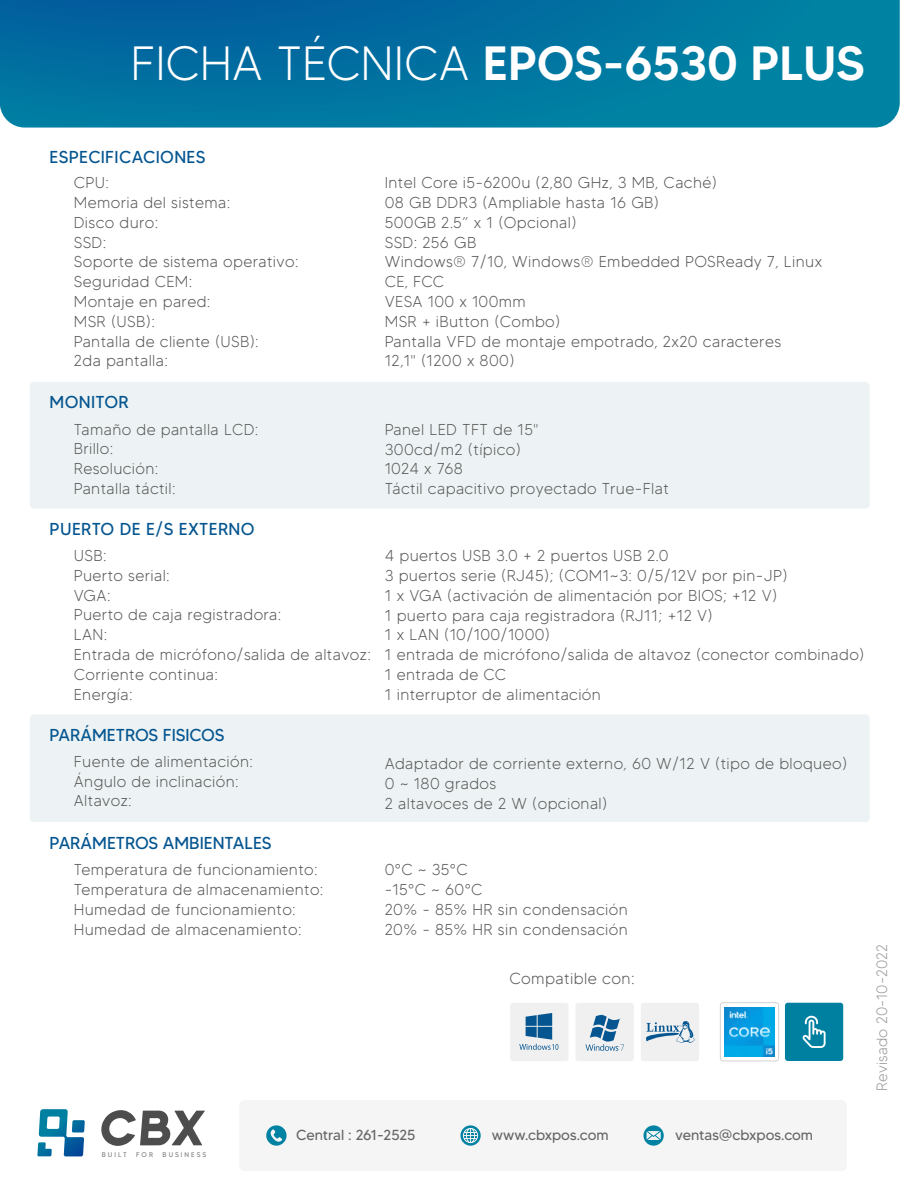
<style>
.page{position:relative;width:900px;height:1193px;background:#fff}
.page>*{position:absolute;margin:0;border:0;box-sizing:border-box;transform-origin:0 0}
.t1{font:500 47.93px "MADETOMMY";color:#fff}
.t2{font:17.32px "MADETOMMY";letter-spacing:.02em;color:#045590}
.t3{font:17.32px "MADETOMMY";color:#045590}
.t4{font:300 15.97px "MADETOMMY";letter-spacing:.025em;color:#575756}
.t5{font:300 15.75px/19.8px "MADETOMMY";letter-spacing:.025em;color:#575756}
.t6{font:300 15.08px "MADETOMMY";letter-spacing:.005em;color:#999}
.t7{font:14.62px "MADETOMMY";color:#666}
.t8{font:6.75px "MADE Tommy Soft";letter-spacing:.29em;color:#808080}
.s1{font-weight:300}
</style>
<div class="page">
<div style="left:30px;top:382px;width:840px;height:126px;background:#edf3f4;border-radius:4px"></div>
<div style="left:30px;top:714px;width:840px;height:108px;background:#edf3f4;border-radius:4px"></div>
<svg style="left:0;top:0;width:900px;height:128px;background:#0275a1"></svg>
<svg style="left:101px;top:1110px;width:104px;height:35px"></svg>
<svg style="left:37px;top:1109px;width:48px;height:47px"></svg>
<img style="left:725px;top:1007px;width:49px;height:49px">
<div style="left:720px;top:1002px;width:59px;height:59px;border:1px solid #d3d3d3;border-radius:3px"></div>
<div style="left:576px;top:1002px;width:58px;height:59px;background:#f0f0f0;border-radius:3px"></div>
<div style="left:510px;top:1002px;width:58px;height:59px;background:#f0f0f0;border-radius:3px"></div>
<div style="left:641px;top:1002px;width:58px;height:59px;background:#f0f0f0;border-radius:3px"></div>
<svg style="left:646px;top:1021px;width:50px;height:22px"></svg>
<div style="left:785px;top:1002px;width:58px;height:59px;background:#0080a1;border-radius:3px"></div>
<svg style="left:802px;top:1015px;width:24px;height:33px"></svg>
<div style="left:239px;top:1099px;width:608px;height:72px;background:#f5f5f5;border-radius:6px"></div>
<svg style="left:266px;top:1125px;width:21px;height:20px"></svg>
<svg style="left:460px;top:1125px;width:21px;height:20px"></svg>
<svg style="left:644px;top:1125px;width:20px;height:20px"></svg>
<svg style="left:519px;top:1013px;width:39px;height:36px"></svg>
<svg style="left:586px;top:1015px;width:38px;height:35px"></svg>
<h1 class="t1" style="left:130px;top:33px;width:736px"><span class="s1">FICHA TÉCNICA</span> EPOS-6530 PLUS</h1>
<p class="t2" style="left:50px;top:146px;width:157px">ESPECIFICACIONES</p>
<p class="t5" style="left:74px;top:173px;width:226px">CPU:<br>Memoria del sistema:<br>Disco duro:<br>SSD:<br>Soporte de sistema operativo:<br>Seguridad CEM:<br>Montaje en pared:<br>MSR (USB):<br>Pantalla de cliente (USB):<br>2da pantalla:</p>
<p class="t5" style="left:385px;top:173px;width:439px">Intel Core i5-6200u (2,80 GHz, 3 MB, Caché)<br>08 GB DDR3 (Ampliable hasta 16 GB)<br>500GB 2.5” x 1 (Opcional)<br>SSD: 256 GB<br>Windows® 7/10, Windows® Embedded POSReady 7, Linux<br>CE, FCC<br>VESA 100 x 100mm<br>MSR + iButton (Combo)<br>Pantalla VFD de montaje empotrado, 2x20 caracteres<br>12,1" (1200 x 800)</p>
<p class="t2" style="left:50px;top:392px;width:81px">MONITOR</p>
<p class="t5" style="left:74px;top:419px;width:186px">Tamaño de pantalla LCD:<br>Brillo:<br>Resolución:<br>Pantalla táctil:</p>
<p class="t2" style="left:50px;top:518px;width:207px">PUERTO DE E/S EXTERNO</p>
<p class="t5" style="left:74px;top:545px;width:299px">USB:<br>Puerto serial:<br>VGA:<br>Puerto de caja registradora:<br>LAN:<br>Entrada de micrófono/salida de altavoz:<br>Corriente continua:<br>Energía:</p>
<p class="t3" style="left:50px;top:724px;width:176px">PARÁMETROS FISICOS</p>
<p class="t5" style="left:74px;top:751px;width:181px">Fuente de alimentación:<br>Ángulo de inclinación:<br>Altavoz:</p>
<p class="t3" style="left:50px;top:832px;width:223px">PARÁMETROS AMBIENTALES</p>
<p class="t5" style="left:74px;top:859px;width:251px">Temperatura de funcionamiento:<br>Temperatura de almacenamiento:<br>Humedad de funcionamiento:<br>Humedad de almacenamiento:</p>
<p class="t5" style="left:385px;top:419px;width:286px">Panel LED TFT de 15"<br>300cd/m2 (típico)<br>1024 x 768<br>Táctil capacitivo proyectado True-Flat</p>
<p class="t5" style="left:385px;top:545px;width:481px">4 puertos USB 3.0 + 2 puertos USB 2.0<br>3 puertos serie (RJ45); (COM1~3: 0/5/12V por pin-JP)<br>1 x VGA (activación de alimentación por BIOS; +12 V)<br>1 puerto para caja registradora (RJ11; +12 V)<br>1 x LAN (10/100/1000)<br>1 entrada de micrófono/salida de altavoz (conector combinado)<br>1 entrada de CC<br>1 interruptor de alimentación</p>
<p class="t5" style="left:385px;top:754px;width:464px">Adaptador de corriente externo, 60 W/12 V (tipo de bloqueo)<br>0 ~ 180 grados<br>2 altavoces de 2 W (opcional)</p>
<p class="t5" style="left:385px;top:859px;width:244px">0°C ~ 35°C<br>-15°C ~ 60°C<br>20% - 85% HR sin condensación<br>20% - 85% HR sin condensación</p>
<p class="t4" style="left:509px;top:969px;width:127px">Compatible con:</p>
<p class="t6" style="left:873px;top:1090px;width:148px;rotate:-90deg">Revisado 20-10-2022</p>
<p class="t8" style="left:102px;top:1150px;width:26px">BUILT</p>
<p class="t8" style="left:136px;top:1150px;width:18px">FOR</p>
<p class="t8" style="left:163px;top:1150px;width:45px">BUSINESS</p>
<p class="t7" style="left:296px;top:1125px;width:121px">Central : 261-2525</p>
<p class="t7" style="left:492px;top:1125px;width:118px">www.cbxpos.com</p>
<p class="t7" style="left:675px;top:1125px;width:139px">ventas@cbxpos.com</p>
</div>
